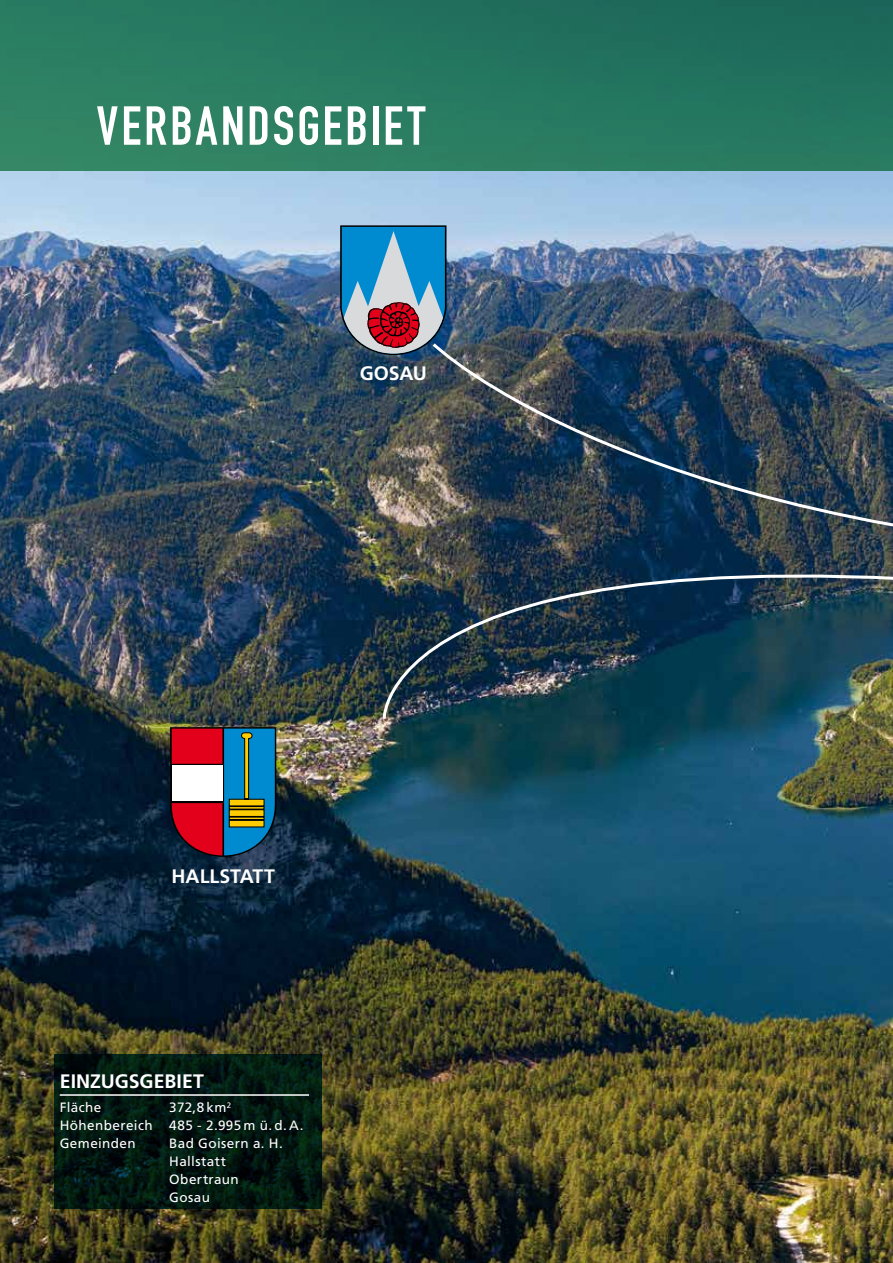
<style>
.page{position:relative;width:893px;height:1263px;background:#fff}
.page>*{position:absolute;margin:0;border:0;box-sizing:border-box;transform-origin:0 0}
.t1{font:700 54px "DIN Condensed";letter-spacing:.05em;color:#fff}
.t2{font:700 19.5px "Frutiger LT Std";color:#fff}
.t3{font:13.5px/18px "Frutiger LT Std";letter-spacing:.03em;color:#fff}
</style>
<div class="page">
<img style="left:0;top:171px;width:893px;height:1092px">
<div style="left:0;top:0;width:893px;height:171px;background:linear-gradient(to right,#2f8264,#206e5c)"></div>
<svg style="left:170px;top:727px;width:106px;height:130px;background:#5f495f"></svg>
<div style="left:172px;top:765px;width:50px;height:36px;background:#fff"></div>
<svg style="left:340px;top:225px;width:106px;height:130px;background:#5d86a9"></svg>
<img style="left:431px;top:341px;width:462px;height:127px">
<img style="left:381px;top:468px;width:512px;height:254px">
<svg style="left:54px;top:1054px;width:268px;height:155px;background:#021810"></svg>
<hr style="left:60px;top:1094px;width:249px;height:2px;background:#fff">
<h1 class="t1" style="left:96px;top:94px;width:330px">VERBANDSGEBIET</h1>
<h2 class="t2" style="left:360px;top:362px;width:69px">GOSAU</h2>
<h2 class="t2" style="left:171px;top:864px;width:105px">HALLSTATT</h2>
<h2 class="t2" style="left:60px;top:1070px;width:146px">EINZUGSGEBIET</h2>
<p class="t3" style="left:60px;top:1098px;width:43px">Fläche</p>
<p class="t3" style="left:60px;top:1098px;width:245px;text-indent:109px">372,8 km<sup>2<br></sup>Höhenbereich 485 - 2.995 m ü. d. A.<br>Gemeinden</p>
<p class="t3" style="left:169px;top:1134px;width:115px">Bad Goisern a. H.<br>Hallstatt<br>Obertraun<br>Gosau</p>
</div>
